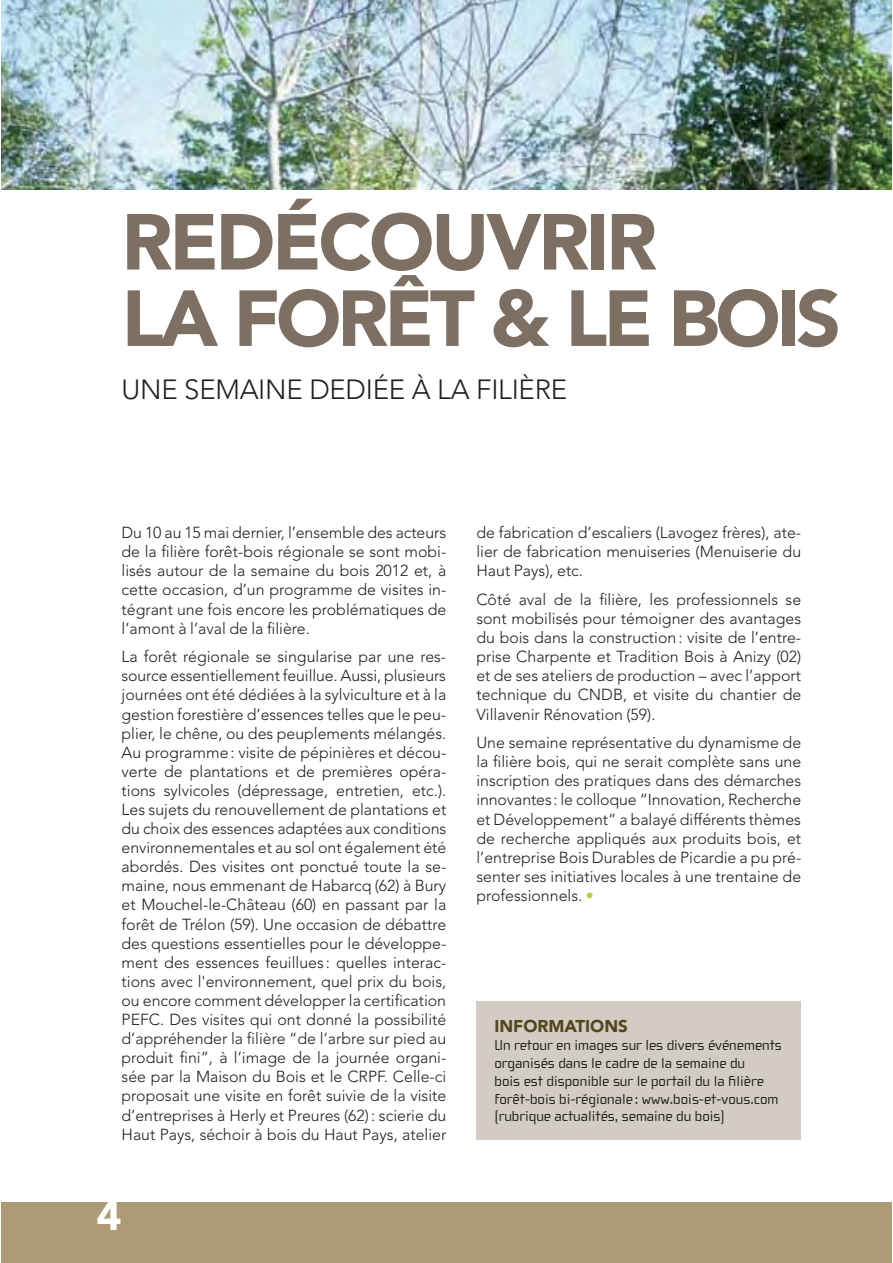
<style>
.page{position:relative;width:893px;height:1263px;background:#fff}
.page>*{position:absolute;margin:0;border:0;box-sizing:border-box;transform-origin:0 0}
.t1{font:900 78.45px/76.3px "Avenir LT Std";letter-spacing:-.04em;color:#7d6f61}
.t2{font:900 42.45px "Avenir LT Std";color:#fff}
.t3{font:300 27.6px "Avenir LT Std";letter-spacing:-.01em;color:#231f20}
.t4{font:900 16.95px "Avenir LT Std";color:#51461d}
.t5{font:300 15.9px/19px "Avenir LT Std";color:#231f20;text-align:justify}
.t6{font:14.85px/17.9px "Cholla Wide Old Style";color:#231f20}
</style>
<div class="page">
<div style="left:1px;top:1203px;width:890px;height:60px;background:#ad9b75"></div>
<img style="left:1px;top:0;width:890px;height:189px">
<div style="left:476px;top:1002px;width:325px;height:138px;background:#d3ccc2"></div>
<h1 class="t1" style="left:122px;top:204px;width:721px">REDÉCOUVRIR<br>LA FORÊT &amp; LE BOIS</h1>
<h3 class="t3" style="left:122px;top:377px;width:447px">UNE SEMAINE DEDIÉE À LA FILIÈRE</h3>
<p class="t5" style="left:122px;top:524px;width:326px">Du 10 au 15 mai dernier, l’ensemble des acteurs de la filière forêt-bois régionale se sont mobi&shy;lisés autour de la semaine du bois 2012 et, à cette occasion, d’un programme de visites in&shy;tégrant une fois encore les problématiques de l’amont à l’aval de la filière.</p>
<p class="t5" style="left:122px;top:648px;width:326px">La forêt régionale se singularise par une res&shy;source essentiellement feuillue. Aussi, plusieurs journées ont été dédiées à la sylviculture et à la gestion forestière d’essences telles que le peu&shy;plier, le chêne, ou des peuplements mélangés.<br>Au programme : visite de pépinières et décou&shy;verte de plantations et de premières opéra&shy;tions sylvicoles (dépressage, entretien, etc.).<br>Les sujets du renouvellement de plantations et du choix des essences adaptées aux conditions environnementales et au sol ont également été abordés. Des visites ont ponctué toute la se&shy;maine, nous emmenant de Habarcq (62) à Bury et Mouchel-le-Château (60) en passant par la forêt de Trélon (59). Une occasion de débattre des questions essentielles pour le développe&shy;ment des essences feuillues : quelles interac&shy;tions avec l'environnement, quel prix du bois, ou encore comment développer la certification PEFC. Des visites qui ont donné la possibilité d’appréhender la filière “de l’arbre sur pied au produit fini”, à l’image de la journée organi&shy;sée par la Maison du Bois et le CRPF. Celle-ci proposait une visite en forêt suivie de la visite d’entreprises à Herly et Preures (62) : scierie du Haut Pays, séchoir à bois du Haut Pays, atelier</p>
<h2 class="t2" style="left:96px;top:1190px;width:27px">4</h2>
<p class="t5" style="left:476px;top:524px;width:326px">de fabrication d’escaliers (Lavogez frères), ate&shy;lier de fabrication menuiseries (Menuiserie du Haut Pays), etc.</p>
<p class="t5" style="left:476px;top:591px;width:326px">Côté aval de la filière, les professionnels se sont mobilisés pour témoigner des avantages du bois dans la construction : visite de l’entre&shy;prise Charpente et Tradition Bois à Anizy (02) et de ses ateliers de production – avec l’apport technique du CNDB, et visite du chantier de Villavenir Rénovation (59).</p>
<p class="t5" style="left:476px;top:734px;width:326px">Une semaine représentative du dynamisme de la filière bois, qui ne serait complète sans une inscription des pratiques dans des démarches innovantes : le colloque “Innovation, Recherche et Développement” a balayé différents thèmes de recherche appliqués aux produits bois, et l’entreprise Bois Durables de Picardie a pu pré&shy;senter ses initiatives locales à une trentaine de professionnels.</p>
<p class="t4" style="left:494px;top:1017px;width:135px">INFORMATIONS</p>
<p class="t6" style="left:494px;top:1038px;width:289px">Un retour en images sur les divers événements organisés dans le cadre de la semaine du<br>bois est disponible sur le portail du la filière forêt-bois bi-régionale : www.bois-et-vous.com (rubrique actualités, semaine du bois)</p>
</div>
